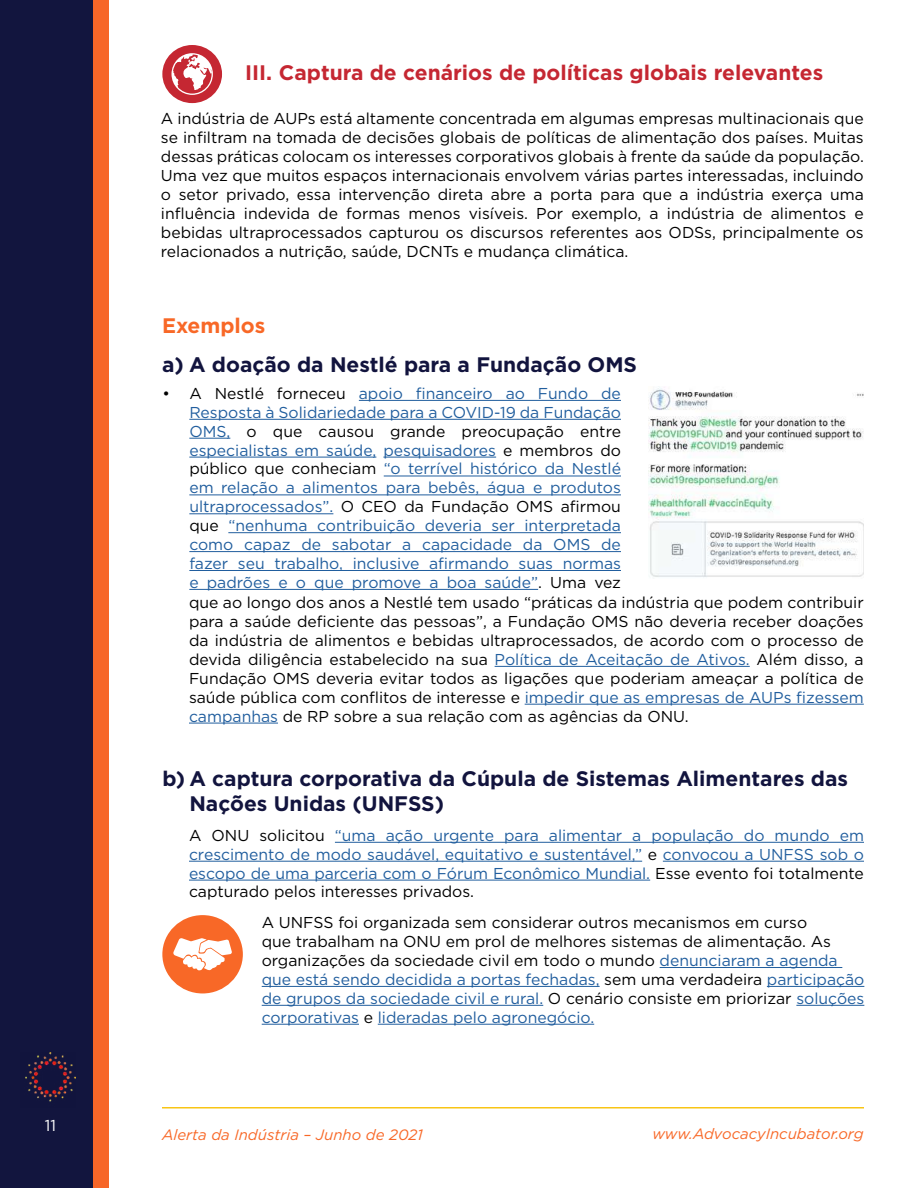
<style>
.page{position:relative;width:918px;height:1188px;background:#fff}
.page>*{position:absolute;margin:0;border:0;box-sizing:border-box;transform-origin:0 0}
.t1{font:700 21px/25.2px "Gotham";color:#12143e}
.t2{font:700 21px "Gotham";color:#c52732}
.t3{font:700 21px "Gotham";color:#f86827}
.t4{font:15.75px/19px "Gotham";color:#000}
.t5{font:15.75px/18.9px "Gotham";color:#215e9e;text-align:justify}
.t6{font:15.75px "Gotham";color:#fff}
.t7{font:italic 15px "Gotham";color:#f86827}
.s1{color:#215e9e}
.s2{color:#000}
</style>
<div class="page">
<div style="left:0;top:0;width:101px;height:1188px;background:#12153e"></div>
<div style="left:93px;top:0;width:16px;height:1188px;background:#f76628"></div>
<img style="left:25px;top:1053px;width:50px;height:49px">
<hr style="left:162px;top:1107px;width:702px;height:1px;background:#f8c515">
<hr style="left:359px;top:400px;width:262px;height:1px;background:#215e9e">
<hr style="left:189px;top:419px;width:432px;height:1px;background:#215e9e">
<hr style="left:189px;top:438px;width:41px;height:1px;background:#215e9e">
<hr style="left:189px;top:457px;width:187px;height:1px;background:#215e9e">
<hr style="left:383px;top:457px;width:113px;height:1px;background:#215e9e">
<hr style="left:384px;top:476px;width:237px;height:1px;background:#215e9e">
<hr style="left:189px;top:495px;width:432px;height:1px;background:#215e9e">
<hr style="left:189px;top:513px;width:144px;height:1px;background:#215e9e">
<hr style="left:228px;top:532px;width:393px;height:1px;background:#215e9e">
<hr style="left:189px;top:551px;width:432px;height:1px;background:#215e9e">
<hr style="left:189px;top:570px;width:432px;height:1px;background:#215e9e">
<hr style="left:189px;top:589px;width:349px;height:1px;background:#215e9e">
<img style="left:648px;top:387px;width:216px;height:190px">
<hr style="left:495px;top:666px;width:255px;height:1px;background:#215e9e">
<hr style="left:525px;top:704px;width:339px;height:1px;background:#215e9e">
<hr style="left:189px;top:723px;width:89px;height:1px;background:#215e9e">
<hr style="left:335px;top:842px;width:529px;height:1px;background:#215e9e">
<hr style="left:189px;top:861px;width:453px;height:1px;background:#215e9e">
<hr style="left:663px;top:861px;width:201px;height:1px;background:#215e9e">
<hr style="left:189px;top:880px;width:461px;height:1px;background:#215e9e">
<div style="left:162px;top:915px;width:81px;height:78px;background:#f86827;border-radius:50%"></div>
<hr style="left:660px;top:967px;width:182px;height:1px;background:#215e9e">
<hr style="left:262px;top:986px;width:338px;height:1px;background:#215e9e">
<hr style="left:767px;top:986px;width:97px;height:1px;background:#215e9e">
<hr style="left:262px;top:1005px;width:281px;height:1px;background:#215e9e">
<hr style="left:796px;top:1005px;width:68px;height:1px;background:#215e9e">
<hr style="left:262px;top:1024px;width:97px;height:1px;background:#215e9e">
<hr style="left:378px;top:1024px;width:216px;height:1px;background:#215e9e">
<svg style="left:173px;top:938px;width:59px;height:33px"></svg>
<div style="left:162px;top:45px;width:60px;height:58px;background:#c52732;border-radius:50%"></div>
<svg style="left:172px;top:53px;width:41px;height:42px"></svg>
<p class="t6" style="left:45px;top:1115px;width:13px">11</p>
<h1 class="t2" style="left:245px;top:58px;width:580px">III. Captura de cenários de políticas globais relevantes</h1>
<p class="t4" style="left:161px;top:109px;width:704px;text-align:justify">A indústria de AUPs está altamente concentrada em algumas empresas multinacionais que se infiltram na tomada de decisões globais de políticas de alimentação dos países. Muitas dessas práticas colocam os interesses corporativos globais à frente da saúde da população.<br>Uma vez que muitos espaços internacionais envolvem várias partes interessadas, incluindo o setor privado, essa intervenção direta abre a porta para que a indústria exerça uma influência indevida de formas menos visíveis. Por exemplo, a indústria de alimentos e bebidas ultraprocessados capturou os discursos referentes aos ODSs, principalmente os relacionados a nutrição, saúde, DCNTs e mudança climática.</p>
<h1 class="t3" style="left:162px;top:312px;width:105px">Exemplos</h1>
<h1 class="t1" style="left:162px;top:352px;width:477px">a) A doação da Nestlé para a Fundação OMS</h1>
<p class="t4" style="left:189px;top:383px;width:676px;text-indent:-27px">• A Nestlé forneceu <span class="s1">apoio financeiro ao Fundo de<br>Resposta à Solidariedade para a COVID-19 da Fundação<br>OMS,</span> o que causou grande preocupação entre<br><span class="s1">especialistas em saúde, pesquisadores</span> e membros do<br>público que conheciam <span class="s1">“o terrível histórico da Nestlé<br>em relação a alimentos para bebês, água e produtos<br>ultraprocessados”.</span> O CEO da Fundação OMS afirmou<br>que <span class="s1">“nenhuma contribuição deveria ser interpretada<br>como capaz de sabotar a capacidade da OMS de<br>fazer seu trabalho, inclusive afirmando suas normas<br>e padrões e o que promove a boa saúde”</span>. Uma vez<br>que ao longo dos anos a Nestlé tem usado “práticas da indústria que podem contribuir para a saúde deficiente das pessoas”, a Fundação OMS não deveria receber doações da indústria de alimentos e bebidas ultraprocessados, de acordo com o processo de devida diligência estabelecido na sua <span class="s1">Política de Aceitação de Ativos.</span> Além disso, a Fundação OMS deveria evitar todos as ligações que poderiam ameaçar a política de saúde pública com conflitos de interesse e <span class="s1">impedir que as empresas de AUPs fizessem campanhas</span> de RP sobre a sua relação com as agências da ONU.</p>
<h1 class="t1" style="left:189px;top:766px;width:660px;text-indent:-27px">b) A captura corporativa da Cúpula de Sistemas Alimentares das<br>Nações Unidas (UNFSS)</h1>
<p class="t5" style="left:189px;top:825px;width:677px"><span class="s2">A ONU solicitou</span> “uma ação urgente para alimentar a população do mundo em crescimento de modo saudável, equitativo e sustentável,” <span class="s2">e</span> convocou a UNFSS sob o escopo de uma parceria com o Fórum Econômico Mundial. <span class="s2">Esse evento foi totalmente capturado pelos interesses privados.</span></p>
<p class="t4" style="left:262px;top:913px;width:604px">A UNFSS foi organizada sem considerar outros mecanismos em curso<br>que trabalham na ONU em prol de melhores sistemas de alimentação. As organizações da sociedade civil em todo o mundo <span class="s1">denunciaram a agenda que está sendo decidida a portas fechadas,</span> sem uma verdadeira <span class="s1">participação de grupos da sociedade civil e rural.</span> O cenário consiste em priorizar <span class="s1">soluções corporativas</span> e <span class="s1">lideradas pelo agronegócio.</span></p>
<p class="t7" style="left:162px;top:1125px;width:262px">Alerta da Indústria – Junho de 2021</p>
<p class="t7" style="left:652px;top:1124px;width:213px">www.AdvocacyIncubator.org</p>
</div>
